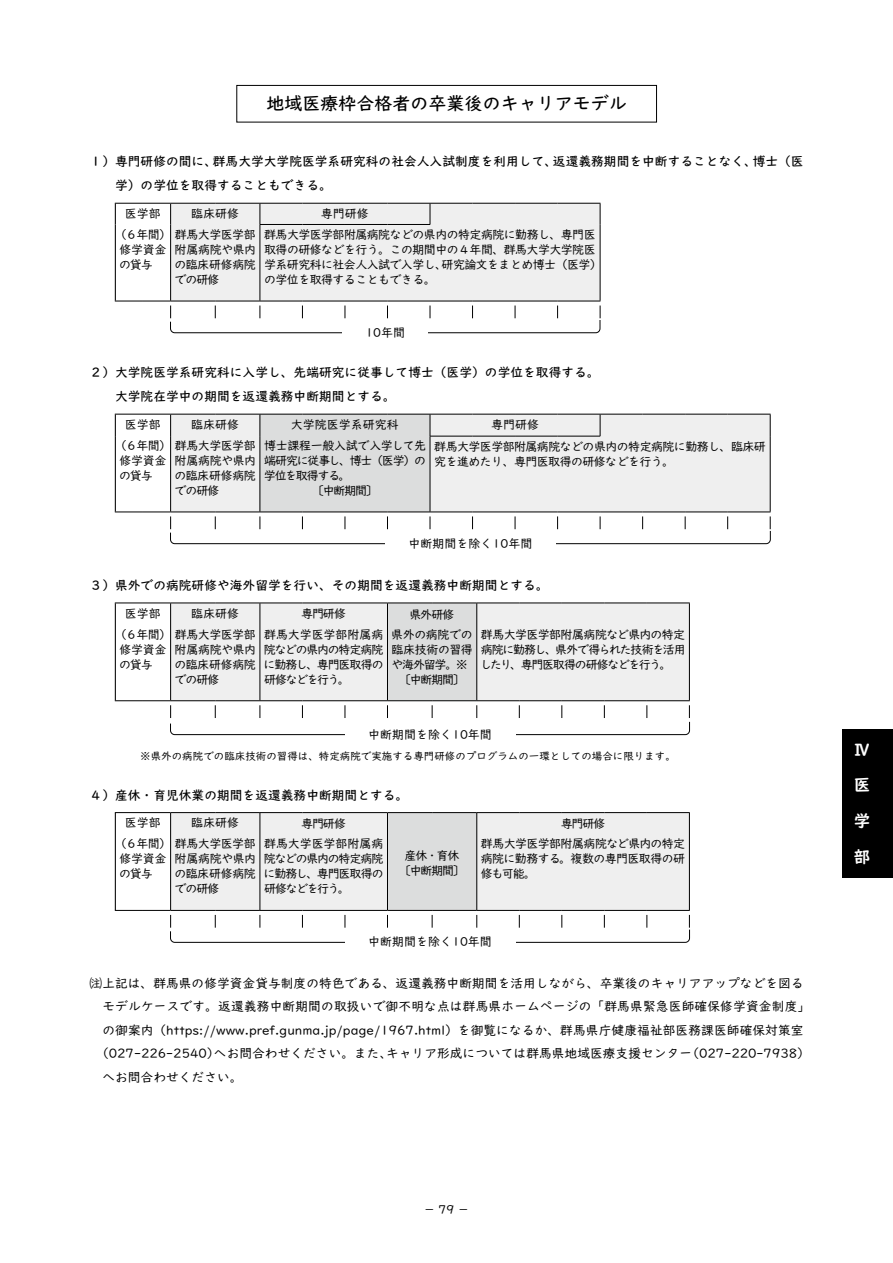
<style>
.page{position:relative;width:893px;height:1263px;background:#fff}
.page>*{position:absolute;margin:0;border:0;box-sizing:border-box;transform-origin:0 0}
.t1{font:500 18px "UD Digi Kyokasho Pro";color:#000}
.t2{font:700 16.5px/35.5px "UD Digi Kyokasho Pro";color:#fff;text-align:justify}
.t3{font:12.75px "UD Digi Kyokasho Pro";color:#000}
.t4{font:500 12.75px/23.4px "UD Digi Kyokasho Pro";color:#000}
.t5{font:12px/15px "UD Digi Kyokasho Pro";letter-spacing:-.05em;color:#000}
.t6{font:12px "UD Digi Kyokasho Pro";color:#000}
.t7{font:12px/21px "UD Digi Kyokasho Pro";letter-spacing:-.01em;color:#000;text-align:center}
.t8{font:12px/21px "UD Digi Kyokasho Pro";letter-spacing:-.025em;color:#000;text-align:center}
.t9{font:12px/15px "UD Digi Kyokasho Pro";letter-spacing:-.075em;color:#000;text-align:center}
.t10{font:12px "UD Digi Kyokasho Pro";letter-spacing:-.095em;color:#000}
.t11{font:12px "UD Digi Kyokasho Pro";letter-spacing:-.11em;color:#000}
.t12{font:10.5px "UD Digi Kyokasho Pro";color:#000}
</style>
<div class="page">
<div style="left:236px;top:85px;width:421px;height:37px;border:1px solid #000"></div>
<div style="left:171px;top:603px;width:89px;height:98px;background:#efefef"></div>
<div style="left:260px;top:603px;width:127px;height:98px;background:#efefef"></div>
<div style="left:387px;top:603px;width:90px;height:98px;background:#dcdddd"></div>
<div style="left:477px;top:603px;width:212px;height:98px;background:#efefef"></div>
<hr style="left:115px;top:603px;width:1px;height:97px;background:#000">
<svg style="left:115px;top:603px;width:55px;height:1px"></svg>
<hr style="left:171px;top:603px;width:44px;height:1px;background:#000">
<hr style="left:215px;top:603px;width:45px;height:1px;background:#000">
<hr style="left:260px;top:603px;width:42px;height:1px;background:#000">
<hr style="left:302px;top:603px;width:43px;height:1px;background:#000">
<hr style="left:345px;top:603px;width:42px;height:1px;background:#000">
<hr style="left:387px;top:603px;width:45px;height:1px;background:#000">
<hr style="left:432px;top:603px;width:45px;height:1px;background:#000">
<hr style="left:477px;top:603px;width:42px;height:1px;background:#000">
<hr style="left:519px;top:603px;width:43px;height:1px;background:#000">
<hr style="left:562px;top:603px;width:42px;height:1px;background:#000">
<hr style="left:604px;top:603px;width:43px;height:1px;background:#000">
<hr style="left:647px;top:603px;width:43px;height:1px;background:#000">
<hr style="left:170px;top:603px;width:1px;height:97px;background:#000">
<hr style="left:260px;top:603px;width:1px;height:97px;background:#000">
<hr style="left:387px;top:603px;width:1px;height:97px;background:#000">
<hr style="left:476px;top:603px;width:1px;height:97px;background:#000">
<hr style="left:689px;top:603px;width:1px;height:97px;background:#000">
<div style="left:171px;top:813px;width:89px;height:97px;background:#efefef"></div>
<div style="left:260px;top:813px;width:127px;height:97px;background:#efefef"></div>
<div style="left:387px;top:813px;width:90px;height:97px;background:#dcdddd"></div>
<div style="left:477px;top:813px;width:212px;height:97px;background:#efefef"></div>
<hr style="left:115px;top:813px;width:1px;height:97px;background:#000">
<svg style="left:115px;top:812px;width:56px;height:1px"></svg>
<hr style="left:171px;top:812px;width:44px;height:1px;background:#000">
<hr style="left:215px;top:812px;width:45px;height:1px;background:#000">
<hr style="left:260px;top:812px;width:42px;height:1px;background:#000">
<hr style="left:302px;top:812px;width:43px;height:1px;background:#000">
<hr style="left:345px;top:812px;width:42px;height:1px;background:#000">
<hr style="left:387px;top:812px;width:45px;height:1px;background:#000">
<hr style="left:432px;top:812px;width:45px;height:1px;background:#000">
<hr style="left:477px;top:812px;width:42px;height:1px;background:#000">
<hr style="left:519px;top:812px;width:43px;height:1px;background:#000">
<hr style="left:562px;top:812px;width:42px;height:1px;background:#000">
<hr style="left:604px;top:812px;width:43px;height:1px;background:#000">
<hr style="left:647px;top:812px;width:43px;height:1px;background:#000">
<hr style="left:170px;top:813px;width:1px;height:97px;background:#000">
<hr style="left:260px;top:813px;width:1px;height:97px;background:#000">
<hr style="left:387px;top:813px;width:1px;height:97px;background:#000">
<hr style="left:476px;top:813px;width:1px;height:97px;background:#000">
<hr style="left:689px;top:813px;width:1px;height:97px;background:#000">
<svg style="left:115px;top:203px;width:486px;height:130px"></svg>
<svg style="left:115px;top:414px;width:656px;height:130px"></svg>
<svg style="left:115px;top:700px;width:575px;height:35px"></svg>
<svg style="left:115px;top:910px;width:575px;height:33px"></svg>
<div style="left:842px;top:729px;width:51px;height:148px;background:#000"></div>
<div style="left:343px;top:326px;width:85px;height:12px;background:#fff"></div>
<div style="left:385px;top:537px;width:170px;height:12px;background:#fff"></div>
<div style="left:345px;top:728px;width:170px;height:12px;background:#fff"></div>
<div style="left:345px;top:936px;width:170px;height:12px;background:#fff"></div>
<h1 class="t1" style="left:267px;top:89px;width:361px">地域医療枠合格者の卒業後のキャリアモデル</h1>
<p class="t4" style="left:115px;top:149px;width:690px;text-indent:-26px">１）専門研修の間に、群馬大学大学院医学系研究科の社会人入試制度を利用して、返還義務期間を中断することなく、博士（医学）の学位を取得することもできる。</p>
<p class="t5" style="left:191px;top:205px;width:49px">臨床研修</p>
<p class="t5" style="left:174px;top:241px;width:83px;text-align:justify">附属病院や県内の臨床研修病院での研修</p>
<p class="t5" style="left:115px;top:202px;width:143px;line-height:21px;text-indent:10px">医学部<br>（６年間）群馬大学医学部</p>
<p class="t5" style="left:119px;top:241px;width:49px">修学資金の貸与</p>
<p class="t5" style="left:264px;top:202px;width:333px;line-height:21.3px;text-indent:57px">専門研修<br>群馬大学医学部附属病院などの県内の特定病院に勤務し、専門医</p>
<p class="t5" style="left:264px;top:242px;width:339px">取得の研修などを行う。この期間中の４年間、群馬大学大学院医学系研究科に社会人入試で入学し、研究論文をまとめ博士（医学）の学位を取得することもできる。</p>
<p class="t5" style="left:365px;top:324px;width:41px">10年間</p>
<p class="t4" style="left:115px;top:360px;width:486px;text-indent:-26px">２）大学院医学系研究科に入学し、先端研究に従事して博士（医学）の学位を取得する。大学院在学中の期間を返還義務中断期間とする。</p>
<p class="t5" style="left:191px;top:416px;width:49px">臨床研修</p>
<p class="t5" style="left:174px;top:452px;width:83px;text-align:justify">附属病院や県内の臨床研修病院での研修</p>
<p class="t5" style="left:115px;top:413px;width:143px;line-height:21px;text-indent:10px">医学部<br>（６年間）群馬大学医学部</p>
<p class="t5" style="left:119px;top:452px;width:49px">修学資金の貸与</p>
<p class="t8" style="left:264px;top:413px;width:163px">大学院医学系研究科<br>博士課程一般入試で入学して先</p>
<p class="t10" style="left:264px;top:450px;width:164px">端研究に従事し、博士（医学）の</p>
<p class="t11" style="left:264px;top:465px;width:88px">学位を取得する。</p>
<p class="t5" style="left:312px;top:482px;width:67px">〔中断期間〕</p>
<p class="t5" style="left:434px;top:413px;width:333px;line-height:21.9px;text-indent:57px">専門研修<br>群馬大学医学部附属病院などの県内の特定病院に勤務し、臨床研</p>
<p class="t5" style="left:434px;top:453px;width:241px">究を進めたり、専門医取得の研修などを行う。</p>
<p class="t6" style="left:408px;top:533px;width:125px">中断期間を除く10年間</p>
<p class="t4" style="left:90px;top:572px;width:460px">３）県外での病院研修や海外留学を行い、その期間を返還義務中断期間とする。</p>
<p class="t5" style="left:191px;top:605px;width:49px">臨床研修</p>
<p class="t5" style="left:174px;top:641px;width:83px;text-align:justify">附属病院や県内の臨床研修病院での研修</p>
<p class="t5" style="left:115px;top:602px;width:143px;line-height:21px;text-indent:10px">医学部<br>（６年間）群馬大学医学部</p>
<p class="t5" style="left:119px;top:641px;width:49px">修学資金の貸与</p>
<p class="t7" style="left:264px;top:602px;width:121px">専門研修<br>群馬大学医学部附属病</p>
<p class="t5" style="left:264px;top:641px;width:122px;text-align:justify">院などの県内の特定病院に勤務し、専門医取得の研修などを行う。</p>
<p class="t5" style="left:391px;top:603px;width:83px;line-height:20.2px;text-align:center">県外研修<br>県外の病院での</p>
<p class="t9" style="left:391px;top:641px;width:83px">臨床技術の習得や海外留学。※〔中断期間〕</p>
<p class="t5" style="left:480px;top:626px;width:207px;text-align:justify">群馬大学医学部附属病院など県内の特定病院に勤務し、県外で得られた技術を活用したり、専門医取得の研修などを行う。</p>
<p class="t6" style="left:368px;top:724px;width:125px">中断期間を除く10年間</p>
<p class="t12" style="left:140px;top:747px;width:537px">※県外の病院での臨床技術の習得は、特定病院で実施する専門研修のプログラムの一環としての場合に限ります。</p>
<p class="t4" style="left:90px;top:783px;width:320px">４）産休・育児休業の期間を返還義務中断期間とする。</p>
<p class="t5" style="left:191px;top:815px;width:49px">臨床研修</p>
<p class="t5" style="left:174px;top:851px;width:83px;text-align:justify">附属病院や県内の臨床研修病院での研修</p>
<p class="t5" style="left:115px;top:812px;width:143px;line-height:21px;text-indent:10px">医学部<br>（６年間）群馬大学医学部</p>
<p class="t5" style="left:119px;top:851px;width:49px">修学資金の貸与</p>
<p class="t7" style="left:264px;top:813px;width:121px;line-height:20.2px">専門研修<br>群馬大学医学部附属病</p>
<p class="t5" style="left:264px;top:851px;width:122px;text-align:justify">院などの県内の特定病院に勤務し、専門医取得の研修などを行う。</p>
<p class="t5" style="left:399px;top:847px;width:67px;text-align:center">産休・育休〔中断期間〕</p>
<p class="t5" style="left:481px;top:813px;width:206px;line-height:20.2px;text-align:center">専門研修<br>群馬大学医学部附属病院など県内の特定</p>
<p class="t5" style="left:481px;top:851px;width:206px">病院に勤務する。複数の専門医取得の研修も可能。</p>
<p class="t6" style="left:368px;top:932px;width:125px">中断期間を除く10年間</p>
<p class="t3" style="left:90px;top:972px;width:715px">注上記は、群馬県の修学資金貸与制度の特色である、返還義務中断期間を活用しながら、卒業後のキャリアアップなどを図る</p>
<p class="t3" style="left:102px;top:995px;width:709px">モデルケースです。返還義務中断期間の取扱いで御不明な点は群馬県ホームページの「群馬県緊急医師確保修学資金制度」</p>
<p class="t3" style="left:102px;top:1019px;width:703px">の御案内（https://www.pref.gunma.jp/page/1967.html）を御覧になるか、群馬県庁健康福祉部医務課医師確保対策室</p>
<p class="t3" style="left:96px;top:1042px;width:715px">（027-226-2540）へお問合わせください。また、キャリア形成については群馬県地域医療支援センター（027-220-7938）</p>
<p class="t3" style="left:102px;top:1066px;width:142px">へお問合わせください。</p>
<p class="t5" style="left:424px;top:1202px;width:47px">－79－</p>
<h2 class="t2" style="left:854px;top:731px;width:17px">Ⅳ医学部</h2>
</div>
